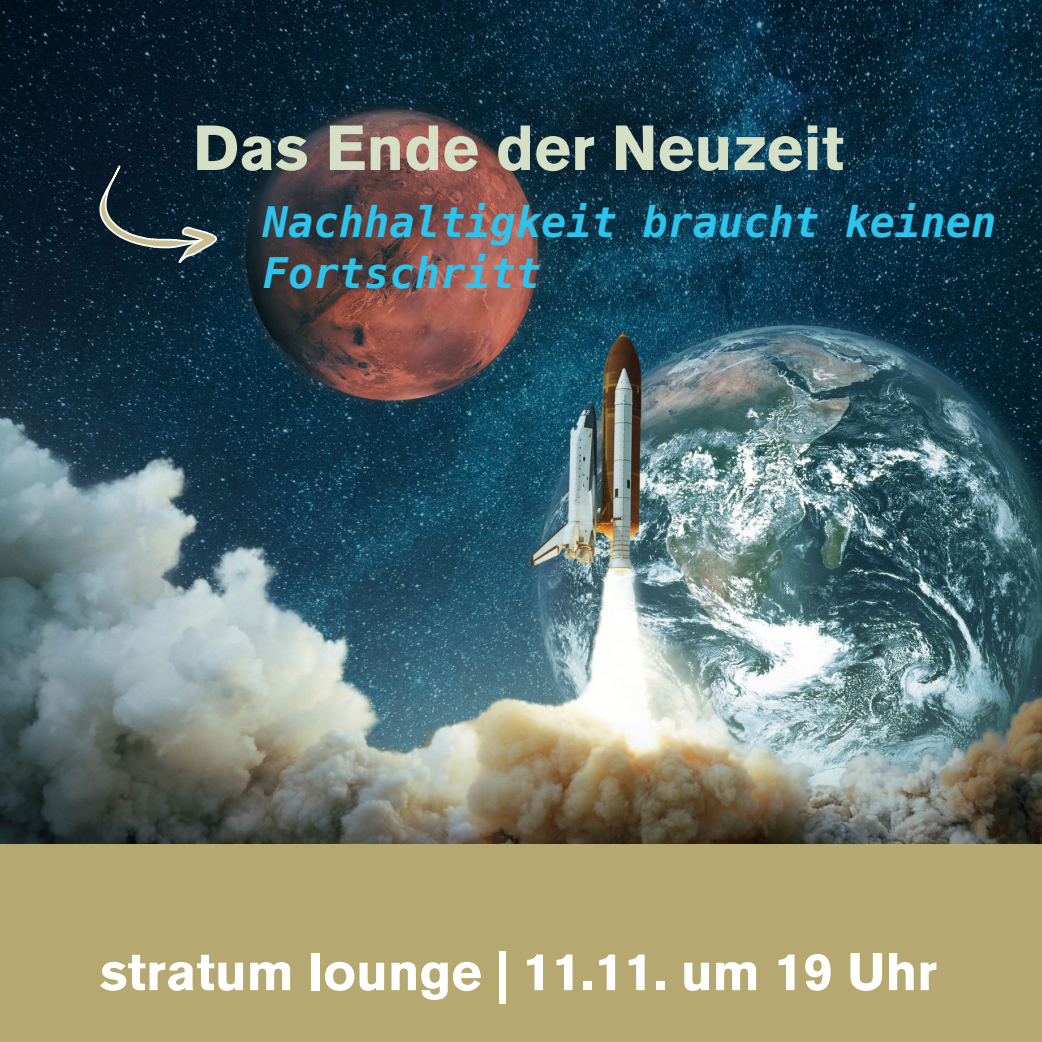
<style>
.page{position:relative;width:1042px;height:1042px;background:#fff}
.page>*{position:absolute;margin:0;border:0;box-sizing:border-box;transform-origin:0 0}
.t1{font:700 63px "Akzidenz Grotesk BE";color:#d4dfc6}
.t2{font:700 52.5px "Akzidenz Grotesk BE";color:#fff}
.t3{font:42px/50.4px "Bitstream Vera Sans Mono Bold Ob";color:#2cc3ec}
</style>
<div class="page">
<div style="left:0;top:843px;width:1042px;height:199px;background:#b5a870"></div>
<img style="left:0;top:0;width:1042px;height:843px">
<svg style="left:97px;top:166px;width:120px;height:98px;background:#263842"></svg>
<p class="t1" style="left:193px;top:112px;width:652px">Das Ende der Neuzeit</p>
<p class="t3" style="left:263px;top:198px;width:735px">Nachhaltigkeit braucht keinen<br>Fortschritt</p>
<p class="t2" style="left:100px;top:941px;width:838px">stratum lounge | 11.11. um 19 Uhr</p>
</div>
